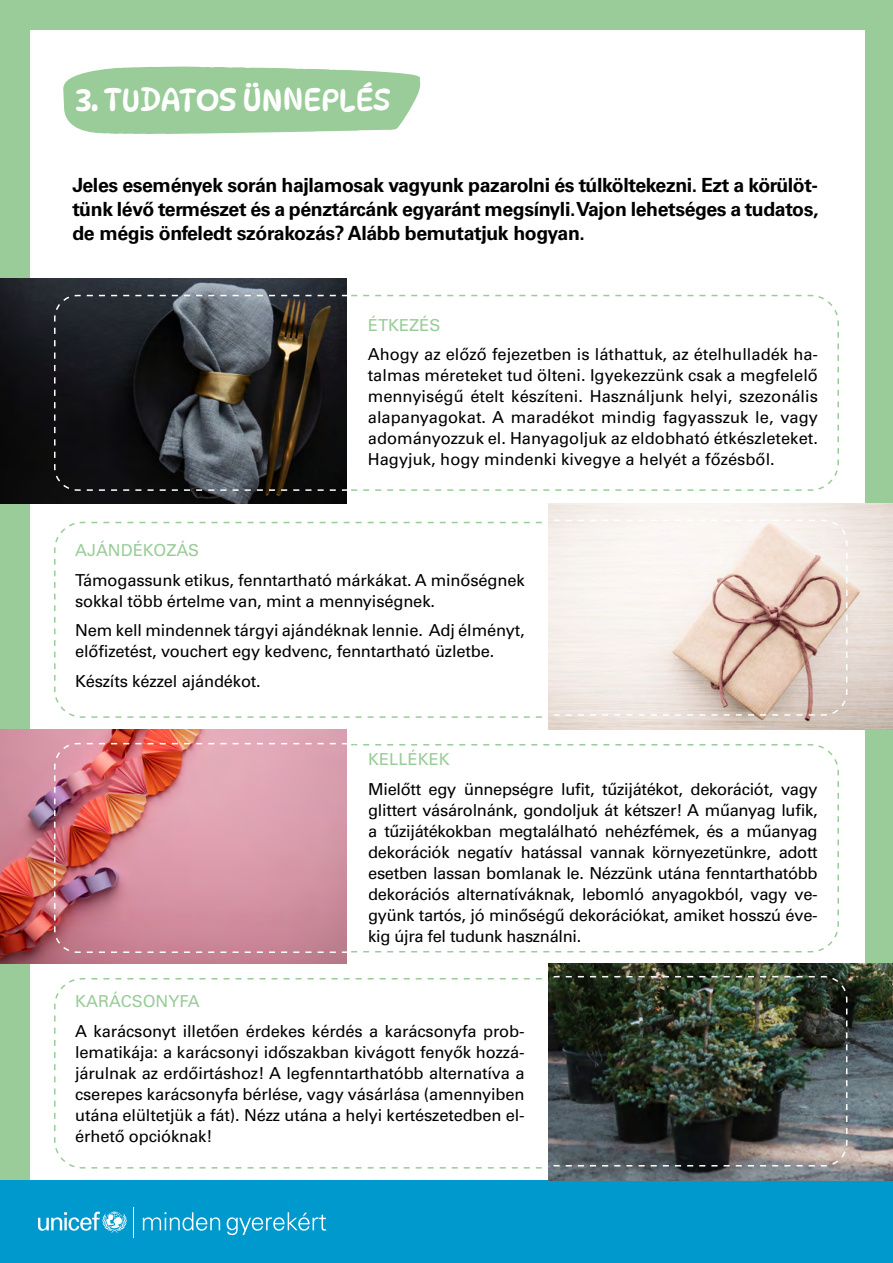
<style>
.page{position:relative;width:893px;height:1263px;background:#fff}
.page>*{position:absolute;margin:0;border:0;box-sizing:border-box;transform-origin:0 0}
.t1{font:31.5px "Dyna Puff";letter-spacing:-.02em;color:#fff}
.t2{font:700 19.5px/24px "Univers LT Pro 65";letter-spacing:-.02em;color:#000;text-align:justify}
.t3{font:16.5px/21px "Univers LT Pro 55 Roman";letter-spacing:-.01em;color:#000;text-align:justify}
.t4{font:16.5px "Univers LT Pro 55 Roman";color:#9c9}
</style>
<div class="page">
<div style="left:0;top:0;width:893px;height:1180px;background:#9c9"></div>
<div style="left:31px;top:31px;width:834px;height:1160px;background:#fff"></div>
<div style="left:0;top:1180px;width:893px;height:83px;background:#0099cd"></div>
<svg style="left:38px;top:1211px;width:89px;height:22px"></svg>
<hr style="left:133px;top:1207px;width:1px;height:31px;background:#fff">
<svg style="left:143px;top:1212px;width:77px;height:18px"></svg>
<svg style="left:227px;top:1212px;width:99px;height:23px"></svg>
<svg style="left:54px;top:978px;width:495px;height:191px"></svg>
<svg style="left:63px;top:66px;width:357px;height:68px;background:#a3d1a3"></svg>
<img style="left:0;top:279px;width:347px;height:225px">
<img style="left:549px;top:504px;width:344px;height:225px">
<img style="left:549px;top:963px;width:344px;height:217px">
<img style="left:0;top:729px;width:347px;height:234px">
<svg style="left:369px;top:489px;width:433px;height:2px"></svg>
<svg style="left:369px;top:294px;width:433px;height:3px"></svg>
<svg style="left:53px;top:294px;width:316px;height:198px;background:#3d3d3e"></svg>
<svg style="left:369px;top:951px;width:433px;height:2px"></svg>
<img style="left:53px;top:742px;width:316px;height:212px">
<svg style="left:91px;top:716px;width:727px;height:2px"></svg>
<svg style="left:91px;top:521px;width:439px;height:3px"></svg>
<svg style="left:535px;top:519px;width:313px;height:197px"></svg>
<svg style="left:91px;top:1144px;width:727px;height:24px"></svg>
<svg style="left:88px;top:978px;width:444px;height:22px"></svg>
<img style="left:532px;top:975px;width:316px;height:192px">
<h1 class="t1" style="left:75px;top:80px;width:317px">3. TUDATOS ÜNNEPLÉS</h1>
<p class="t2" style="left:72px;top:173px;width:748px">Jeles események során hajlamosak vagyunk pazarolni és túlköltekezni. Ezt a körülöt&shy;tünk lévő természet és a pénztárcánk egyaránt megsínyli. Vajon lehetséges a tudatos, de mégis önfeledt szórakozás? Alább bemutatjuk hogyan.</p>
<p class="t4" style="left:368px;top:315px;width:74px">ÉTKEZÉS</p>
<p class="t3" style="left:368px;top:344px;width:452px">Ahogy az előző fejezetben is láthattuk, az ételhulladék ha&shy;talmas méreteket tud ölteni. Igyekezzünk csak a megfelelő mennyiségű ételt készíteni. Használjunk helyi, szezonális alapanyagokat. A maradékot mindig fagyasszuk le, vagy adományozzuk el. Hanyagoljuk az eldobható étkészleteket.<br>Hagyjuk, hogy mindenki kivegye a helyét a főzésből.</p>
<p class="t4" style="left:75px;top:540px;width:125px">AJÁNDÉKOZÁS</p>
<p class="t3" style="left:75px;top:569px;width:451px">Támogassunk etikus, fenntartható márkákat. A minőségnek sokkal több értelme van, mint a mennyiségnek.</p>
<p class="t3" style="left:75px;top:620px;width:451px">Nem kell mindennek tárgyi ajándéknak lennie. Adj élményt, előfizetést, vouchert egy kedvenc, fenntartható üzletbe.</p>
<p class="t3" style="left:75px;top:670px;width:187px">Készíts kézzel ajándékot.</p>
<p class="t4" style="left:368px;top:749px;width:83px">KELLÉKEK</p>
<p class="t3" style="left:368px;top:778px;width:451px">Mielőtt egy ünnepségre lufit, tűzijátékot, dekorációt, vagy glittert vásárolnánk, gondoljuk át kétszer! A műanyag lufik, a tűzijátékokban megtalálható nehézfémek, és a műanyag dekorációk negatív hatással vannak környezetünkre, adott esetben lassan bomlanak le. Nézzünk utána fenntarthatóbb dekorációs alternatíváknak, lebomló anyagokból, vagy ve&shy;gyünk tartós, jó minőségű dekorációkat, amiket hosszú éve&shy;kig újra fel tudunk használni.</p>
<p class="t4" style="left:75px;top:991px;width:126px">KARÁCSONYFA</p>
<p class="t3" style="left:75px;top:1020px;width:451px">A karácsonyt illetően érdekes kérdés a karácsonyfa prob&shy;lematikája: a karácsonyi időszakban kivágott fenyők hozzá&shy;járulnak az erdőirtáshoz! A legfenntarthatóbb alternatíva a cserepes karácsonyfa bérlése, vagy vásárlása (amennyiben utána elültetjük a fát). Nézz utána a helyi kertészetedben el&shy;érhető opcióknak!</p>
</div>
